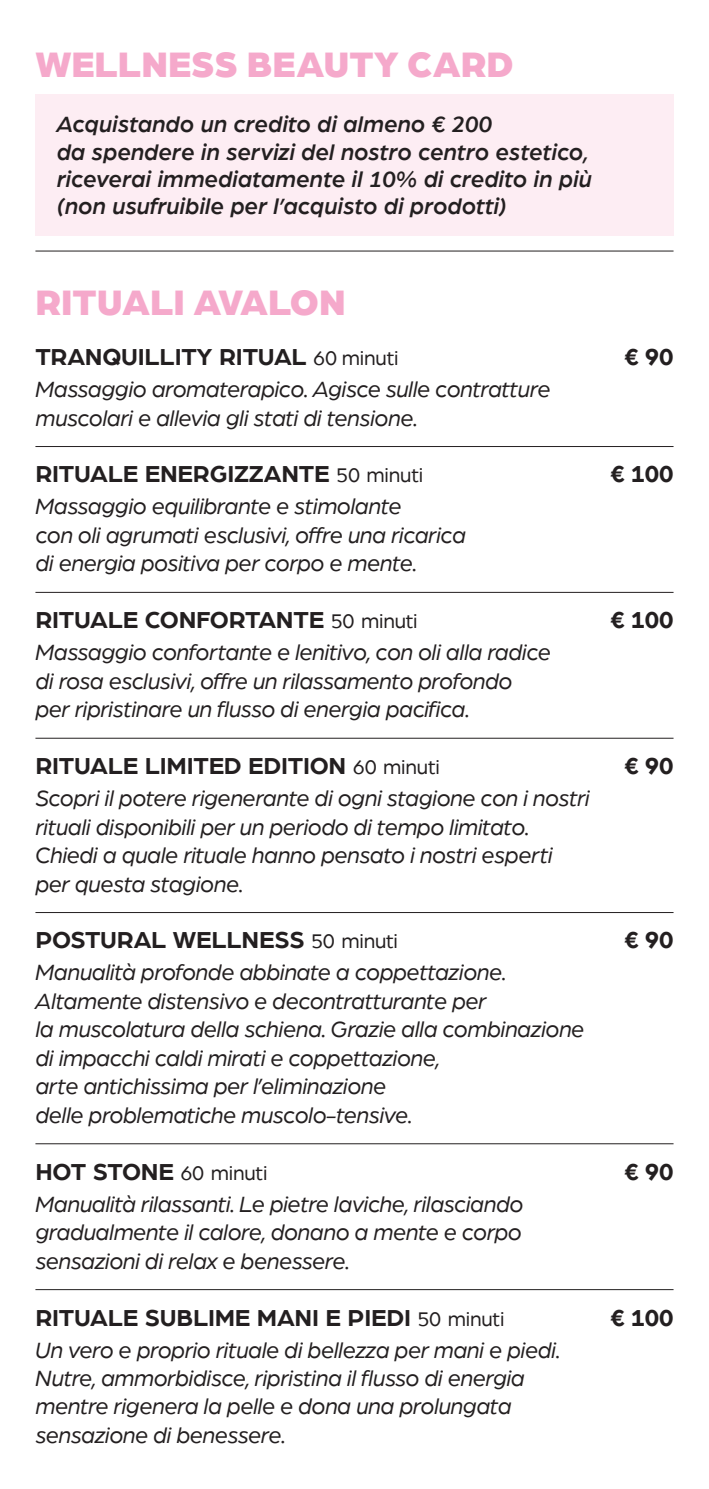
<style>
.page{position:relative;width:709px;height:1489px;background:#fff}
.page>*{position:absolute;margin:0;border:0;box-sizing:border-box;transform-origin:0 0}
.t1{font:900 38px "Arboria";color:#f5a9cb}
.t2{font:700 25px "Arboria";letter-spacing:-.01em;color:#231f20}
.t3{font:italic 23.75px/28.5px "Arboria";letter-spacing:-.015em;color:#231f20}
.t4{font:italic 500 23.75px/27.2px "Arboria";color:#231f20}
.s1{font-weight:400;font-size:21.25px}
</style>
<div class="page">
<div style="left:35px;top:94px;width:638px;height:142px;background:#fdedf3"></div>
<hr style="left:35px;top:250px;width:638px;height:1px;background:#231f20">
<hr style="left:35px;top:446px;width:638px;height:1px;background:#231f20">
<hr style="left:35px;top:592px;width:638px;height:1px;background:#231f20">
<hr style="left:35px;top:737px;width:638px;height:1px;background:#231f20">
<hr style="left:35px;top:912px;width:638px;height:1px;background:#231f20">
<hr style="left:35px;top:1143px;width:638px;height:1px;background:#231f20">
<hr style="left:35px;top:1288px;width:638px;height:1px;background:#231f20">
<p class="t1" style="left:35px;top:36px;width:480px">WELLNESS BEAUTY CARD</p>
<p class="t4" style="left:57px;top:109px;width:536px">Acquistando un credito di almeno € 200<br>da spendere in servizi del nostro centro estetico, riceverai immediatamente il 10% di credito in più (non usufruibile per l’acquisto di prodotti)</p>
<p class="t1" style="left:35px;top:275px;width:312px">RITUALI AVALON</p>
<p class="t2" style="left:35px;top:339px;width:364px">TRANQUILLITY RITUAL <span class="s1">60 minuti</span></p>
<p class="t2" style="left:624px;top:339px;width:51px">€ 90</p>
<p class="t3" style="left:35px;top:374px;width:516px">Massaggio aromaterapico. Agisce sulle contratture muscolari e allevia gli stati di tensione.</p>
<p class="t2" style="left:35px;top:457px;width:389px">RITUALE ENERGIZZANTE <span class="s1">50 minuti</span></p>
<p class="t2" style="left:610px;top:457px;width:65px">€ 100</p>
<p class="t3" style="left:35px;top:491px;width:432px">Massaggio equilibrante e stimolante<br>con oli agrumati esclusivi, offre una ricarica di energia positiva per corpo e mente.</p>
<p class="t2" style="left:35px;top:602px;width:384px">RITUALE CONFORTANTE <span class="s1">50 minuti</span></p>
<p class="t2" style="left:610px;top:602px;width:65px">€ 100</p>
<p class="t3" style="left:35px;top:637px;width:517px">Massaggio confortante e lenitivo, con oli alla radice di rosa esclusivi, offre un rilassamento profondo per ripristinare un flusso di energia pacifica.</p>
<p class="t2" style="left:35px;top:748px;width:406px">RITUALE LIMITED EDITION <span class="s1">60 minuti</span></p>
<p class="t2" style="left:624px;top:748px;width:51px">€ 90</p>
<p class="t3" style="left:35px;top:783px;width:555px">Scopri il potere rigenerante di ogni stagione con i nostri rituali disponibili per un periodo di tempo limitato.<br>Chiedi a quale rituale hanno pensato i nostri esperti per questa stagione.</p>
<p class="t2" style="left:35px;top:922px;width:364px">POSTURAL WELLNESS <span class="s1">50 minuti</span></p>
<p class="t2" style="left:624px;top:922px;width:51px">€ 90</p>
<p class="t3" style="left:35px;top:957px;width:550px">Manualità profonde abbinate a coppettazione.<br>Altamente distensivo e decontratturante per<br>la muscolatura della schiena. Grazie alla combinazione di impacchi caldi mirati e coppettazione,<br>arte antichissima per l’eliminazione<br>delle problematiche muscolo-tensive.</p>
<p class="t2" style="left:35px;top:1153px;width:233px">HOT STONE <span class="s1">60 minuti</span></p>
<p class="t2" style="left:624px;top:1153px;width:51px">€ 90</p>
<p class="t3" style="left:35px;top:1188px;width:489px;text-align:justify">Manualità rilassanti. Le pietre laviche, rilasciando gradualmente il calore, donano a mente e corpo sensazioni di relax e benessere.</p>
<p class="t2" style="left:35px;top:1299px;width:470px">RITUALE SUBLIME MANI E PIEDI <span class="s1">50 minuti</span></p>
<p class="t2" style="left:610px;top:1299px;width:65px">€ 100</p>
<p class="t3" style="left:35px;top:1334px;width:526px">Un vero e proprio rituale di bellezza per mani e piedi.<br>Nutre, ammorbidisce, ripristina il flusso di energia mentre rigenera la pelle e dona una prolungata sensazione di benessere.</p>
</div>
